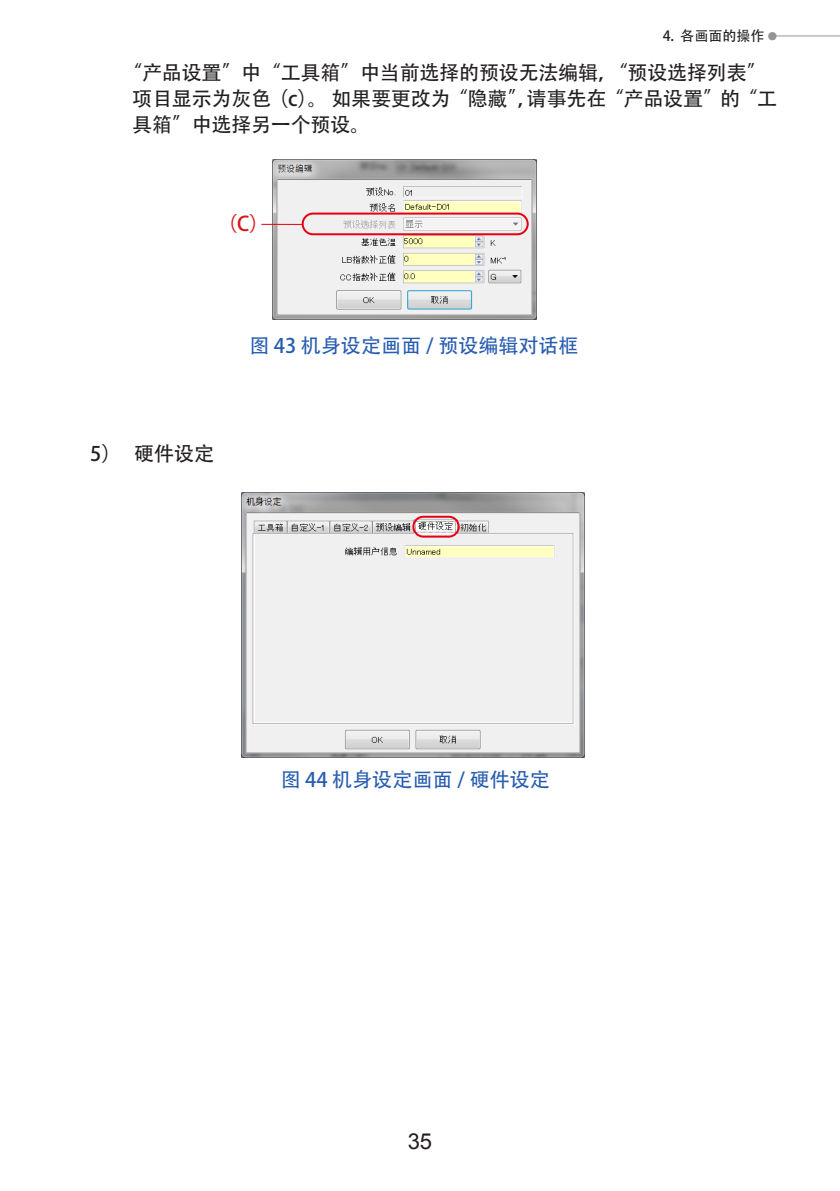
<style>
.page{position:relative;width:840px;height:1191px;background:#fff}
.page>*{position:absolute;margin:0;border:0;box-sizing:border-box;transform-origin:0 0}
.t1{font:22px "Arial";color:#231f20}
._07_Table1_text_G_No{font:20px/26px "Adobe Heiti Std";letter-spacing:-.01em;color:#231f20}
.t2{font:20px "Adobe Heiti Std";color:#275db1}
.t3{font:20px "Adobe Heiti Std";color:#d71618}
.t4{font:14px "Adobe Heiti Std";color:#231f20}
.s1{font-size:10px;color:#939598}
</style>
<div class="page">
<hr style="left:772px;top:35px;width:67px;height:1px;background:#939598">
<img style="left:272px;top:159px;width:264px;height:161px">
<div style="left:301px;top:213px;width:227px;height:22px;border:2px solid #e60012;border-radius:10px"></div>
<hr style="left:261px;top:224px;width:41px;height:1px;background:#e60012">
<img style="left:242px;top:493px;width:342px;height:264px">
<div style="left:412px;top:516px;width:47px;height:21px;border:2px solid #e60012;border-radius:10px"></div>
<p class="t4" style="left:662px;top:28px;width:116px">4. 各画面的操作 <span class="s1">●</span></p>
<p class="_07_Table1_text_G_No" style="left:132px;top:60px;width:646px;text-indent:-10px">“产品设置”中“工具箱”中当前选择的预设无法编辑，“预设选择列表”项目显示为灰色（c）。 如果要更改为“隐藏”，请事先在“产品设置”的“工具箱”中选择另一个预设。</p>
<p class="t3" style="left:217px;top:212px;width:53px">（C）</p>
<p class="_07_Table1_text_G_No" style="left:90px;top:441px;width:126px">5） 硬件设定</p>
<p class="t2" style="left:249px;top:334px;width:330px">图 43 机身设定画面 / 预设编辑对话框</p>
<p class="t2" style="left:280px;top:768px;width:270px">图 44 机身设定画面 / 硬件设定</p>
<p class="t1" style="left:407px;top:1127px;width:26px">35</p>
</div>
